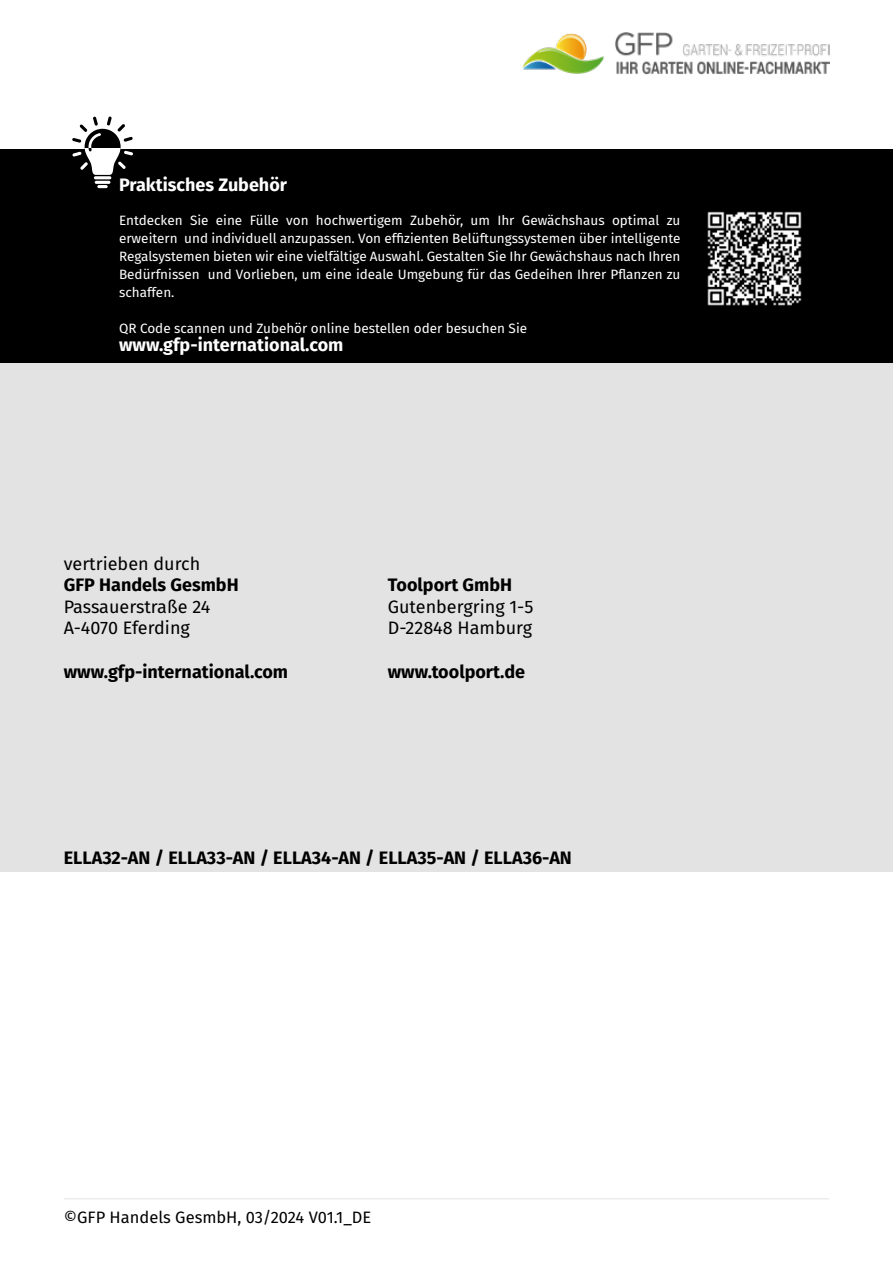
<style>
.page{position:relative;width:893px;height:1263px;background:#fff}
.page>*{position:absolute;margin:0;border:0;box-sizing:border-box;transform-origin:0 0}
.t1{font:700 18px "Fira Sans";color:#000}
.t2{font:18px "Fira Sans";color:#000}
.t3{font:700 18px "Fira Sans";color:#fff}
.t4{font:16.5px "Fira Sans";color:#000}
.t5{font:13.5px/18px "Fira Sans";color:#fff;text-align:justify}
</style>
<div class="page">
<hr style="left:64px;top:1198px;width:765px;height:1px;background:#e3e3e3">
<div style="left:0;top:361px;width:893px;height:511px;background:#e3e3e3"></div>
<img style="left:522px;top:32px;width:307px;height:42px">
<div style="left:0;top:149px;width:893px;height:213px;background:#000"></div>
<img style="left:707px;top:211px;width:95px;height:95px">
<hr style="left:94px;top:176px;width:17px;height:3px;background:#fff;border-radius:2px">
<hr style="left:95px;top:181px;width:15px;height:3px;background:#fff;border-radius:2px">
<svg style="left:97px;top:185px;width:11px;height:3px"></svg>
<svg style="left:72px;top:116px;width:61px;height:59px"></svg>
<h1 class="t3" style="left:119px;top:170px;width:170px">Praktisches Zubehör</h1>
<p class="t5" style="left:119px;top:211px;width:563px">Entdecken Sie eine Fülle von hochwertigem Zubehör, um Ihr Gewächshaus optimal zu erweitern und individuell anzupassen. Von effizienten Belüftungssystemen über intelligente Regalsystemen bieten wir eine vielfältige Auswahl. Gestalten Sie Ihr Gewächshaus nach Ihren Bedürfnissen und Vorlieben, um eine ideale Umgebung für das Gedeihen Ihrer Pflanzen zu schaffen.</p>
<p class="t5" style="left:119px;top:319px;width:410px">QR Code scannen und Zubehör online bestellen oder besuchen Sie</p>
<h1 class="t3" style="left:119px;top:330px;width:226px">www.gfp-international.com</h1>
<h1 class="t2" style="left:64px;top:550px;width:138px">vertrieben durch</h1>
<h1 class="t1" style="left:64px;top:570px;width:176px">GFP Handels GesmbH</h1>
<h1 class="t1" style="left:388px;top:570px;width:126px">Toolport GmbH</h1>
<h1 class="t2" style="left:64px;top:593px;width:148px">Passauerstraße 24</h1>
<h1 class="t2" style="left:388px;top:593px;width:147px">Gutenbergring 1-5</h1>
<h1 class="t2" style="left:64px;top:614px;width:128px">A-4070 Eferding</h1>
<h1 class="t2" style="left:388px;top:614px;width:146px">D-22848 Hamburg</h1>
<h1 class="t1" style="left:64px;top:656px;width:226px">www.gfp-international.com</h1>
<h1 class="t1" style="left:388px;top:656px;width:139px">www.toolport.de</h1>
<h1 class="t1" style="left:64px;top:842px;width:510px">ELLA32-AN / ELLA33-AN / ELLA34-AN / ELLA35-AN / ELLA36-AN</h1>
<p class="t4" style="left:64px;top:1205px;width:309px">©GFP Handels GesmbH, 03/2024 V01.1_DE</p>
</div>
